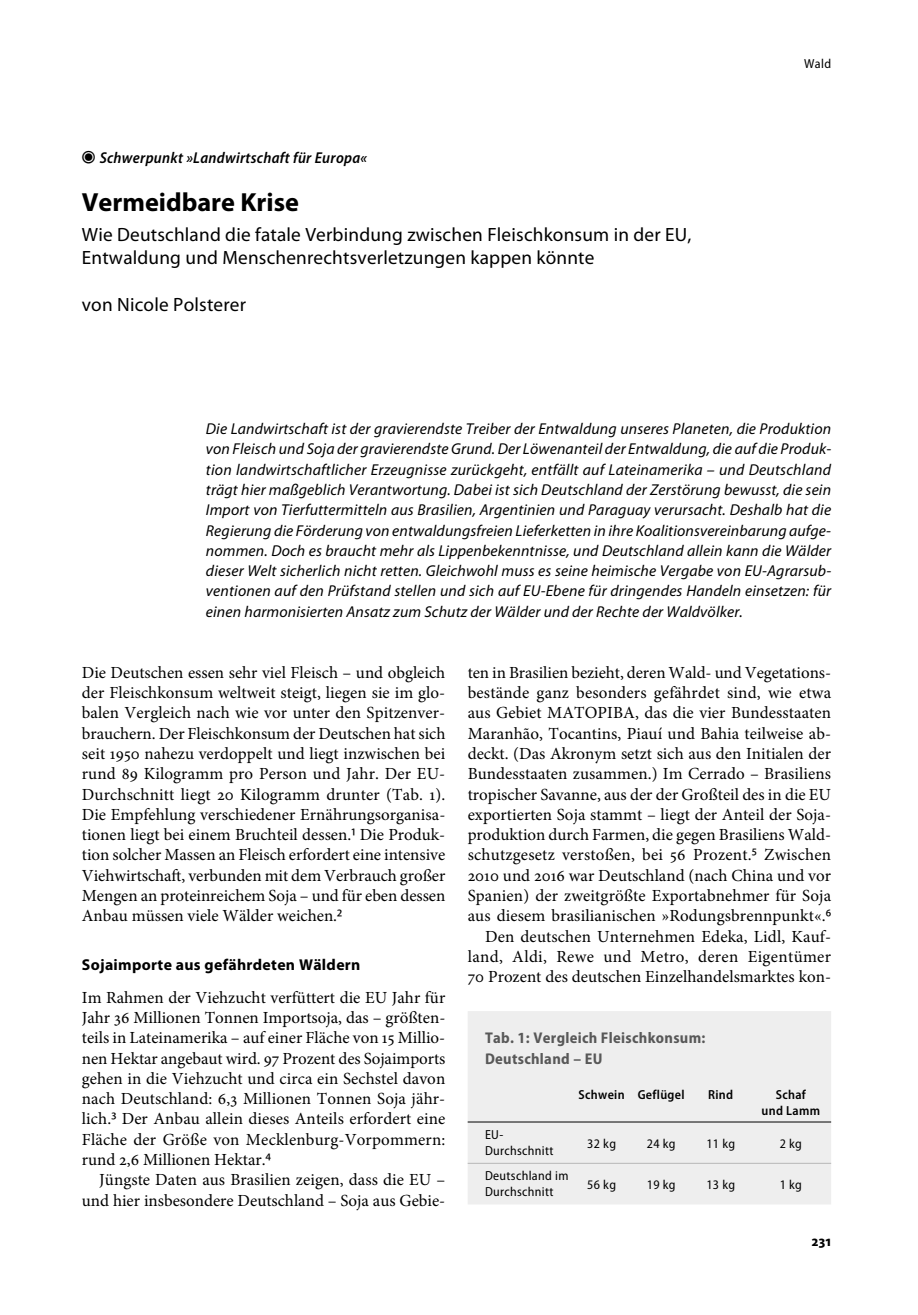
<style>
.page{position:relative;width:918px;height:1315px;background:#fff}
.page>*{position:absolute;margin:0;border:0;box-sizing:border-box;transform-origin:0 0}
.t1{font:700 26.25px "Myriad Pro";color:#000}
.t2{font:19.25px/23.1px "Myriad Pro";letter-spacing:.01em;color:#000}
.t3{font:16.97px/20.3px "Minion Pro";letter-spacing:.005em;color:#000;text-align:justify}
.t4{font:italic 15.75px/20.3px "Myriad Pro";letter-spacing:.01em;color:#000;text-align:justify}
.t5{font:italic 600 semi-condensed 15.75px "Myriad Pro";letter-spacing:.02em;color:#000}
.t6{font:700 15.75px "Myriad Pro";letter-spacing:.02em;color:#000}
.t7{font:700 semi-condensed 15.58px/20.3px "Myriad Pro";letter-spacing:.02em;color:#585858}
.t8{font:700 semi-condensed 14.88px "Myriad Pro";color:#000}
.t9{font:semi-condensed 13.12px/15.8px "Myriad Pro";letter-spacing:.025em;color:#000}
.t10{font:600 semi-condensed 13.12px/15.8px "Myriad Pro";letter-spacing:.025em;color:#000;text-align:center}
.s1{font-family:"Dialtone";font-weight:400;font-style:normal;font-stretch:normal;font-size:17.5px}
.s2{font-family:"Myriad Pro";font-stretch:semi-condensed;font-size:17.5px}
</style>
<div class="page">
<div style="left:468px;top:1011px;width:363px;height:193px;background:#eee"></div>
<hr style="left:468px;top:1121px;width:363px;height:1px;background:#000">
<hr style="left:468px;top:1163px;width:363px;height:1px;background:#b7b7b7">
<p class="t5" style="left:82px;top:152px;width:287px"><span class="s1">(</span> Schwerpunkt »Landwirtschaft für Europa«</p>
<h1 class="t1" style="left:82px;top:192px;width:219px">Vermeidbare Krise</h1>
<p class="t2" style="left:82px;top:225px;width:611px">Wie Deutschland die fatale Verbindung zwischen Fleischkonsum in der EU,<br>Entwaldung und Menschenrechtsverletzungen kappen könnte</p>
<p class="t2" style="left:82px;top:295px;width:166px">von Nicole Polsterer</p>
<p class="t9" style="left:804px;top:58px;width:29px">Wald</p>
<p class="t4" style="left:206px;top:420px;width:627px">Die Landwirtschaft ist der gravierendste Treiber der Entwaldung unseres Planeten, die Produktion von Fleisch und Soja der gravierendste Grund. Der Löwenanteil der Entwaldung, die auf die Produk&shy;tion landwirtschaftlicher Erzeugnisse zurückgeht, entfällt auf Lateinamerika – und Deutschland trägt hier maßgeblich Verantwortung. Dabei ist sich Deutschland der Zerstörung bewusst, die sein Import von Tierfuttermitteln aus Brasilien, Argentinien und Paraguay verursacht. Deshalb hat die Regierung die Förderung von entwaldungsfreien Lieferketten in ihre Koalitionsvereinbarung aufge&shy;nommen. Doch es braucht mehr als Lippenbekenntnisse, und Deutschland allein kann die Wälder dieser Welt sicherlich nicht retten. Gleichwohl muss es seine heimische Vergabe von EU-Agrarsub&shy;ventionen auf den Prüfstand stellen und sich auf EU-Ebene für dringendes Handeln einsetzen: für einen harmonisierten Ansatz zum Schutz der Wälder und der Rechte der Waldvölker.</p>
<p class="t3" style="left:82px;top:663px;width:365px">Die Deutschen essen sehr viel Fleisch – und obgleich der Fleischkonsum weltweit steigt, liegen sie im glo&shy;balen Vergleich nach wie vor unter den Spitzenver&shy;brauchern. Der Fleischkonsum der Deutschen hat sich seit 1950 nahezu verdoppelt und liegt inzwischen bei rund 89 Kilogramm pro Person und Jahr. Der EU-Durchschnitt liegt 20 Kilogramm drunter (Tab. 1).<br>Die Empfehlung verschiedener Ernährungsorganisa&shy;tionen liegt bei einem Bruchteil dessen.<span class="s2">¹</span> Die Produk&shy;tion solcher Massen an Fleisch erfordert eine intensive Viehwirtschaft, verbunden mit dem Verbrauch großer Mengen an proteinreichem Soja – und für eben dessen Anbau müssen viele Wälder weichen.<span class="s2">²</span></p>
<p class="t6" style="left:82px;top:958px;width:280px">Sojaimporte aus gefährdeten Wäldern</p>
<p class="t3" style="left:82px;top:988px;width:365px">Im Rahmen der Viehzucht verfüttert die EU Jahr für Jahr 36 Millionen Tonnen Importsoja, das – größten&shy;teils in Lateinamerika – auf einer Fläche von 15 Millio&shy;nen Hektar angebaut wird. 97 Prozent des Sojaimports gehen in die Viehzucht und circa ein Sechstel davon nach Deutschland: 6,3 Millionen Tonnen Soja jähr&shy;lich.<span class="s2">³</span> Der Anbau allein dieses Anteils erfordert eine Fläche der Größe von Mecklenburg-Vorpommern: rund 2,6 Millionen Hektar.<span class="s2">⁴</span></p>
<p class="t3" style="left:82px;top:1171px;width:365px;text-align:right">Jüngste Daten aus Brasilien zeigen, dass die EU – und hier insbesondere Deutschland – Soja aus Gebie-</p>
<p class="t3" style="left:468px;top:663px;width:365px;text-align:right">ten in Brasilien bezieht, deren Wald- und Vegetations&shy;bestände ganz besonders gefährdet sind, wie etwa aus Gebiet MATOPIBA, das die vier Bundesstaaten Maranhão, Tocantins, Piauí und Bahia teilweise ab&shy;deckt. (Das Akronym setzt sich aus den Initialen der Bundesstaaten zusammen.) Im Cerrado – Brasiliens tropischer Savanne, aus der der Großteil des in die EU exportierten Soja stammt – liegt der Anteil der Soja&shy;produktion durch Farmen, die gegen Brasiliens Wald&shy;schutzgesetz verstoßen, bei 56 Prozent.<span class="s2">⁵</span> Zwischen 2010 und 2016 war Deutschland (nach China und vor Spanien) der zweitgrößte Exportabnehmer für Soja aus diesem brasilianischen »Rodungsbrennpunkt«.<span class="s2">⁶<br></span>Den deutschen Unternehmen Edeka, Lidl, Kauf&shy;land, Aldi, Rewe und Metro, deren Eigentümer 70 Prozent des deutschen Einzelhandelsmarktes kon-</p>
<p class="t7" style="left:485px;top:1029px;width:222px">Tab. 1: Vergleich Fleischkonsum:<br>Deutschland – EU</p>
<p class="t10" style="left:578px;top:1088px;width:108px">Schwein Geflügel</p>
<p class="t10" style="left:708px;top:1088px;width:27px">Rind</p>
<p class="t10" style="left:761px;top:1088px;width:60px">Schaf<br>und Lamm</p>
<p class="t9" style="left:485px;top:1128px;width:70px">EU-<br>Durchschnitt</p>
<p class="t9" style="left:587px;top:1136px;width:30px">32 kg</p>
<p class="t9" style="left:647px;top:1136px;width:30px">24 kg</p>
<p class="t9" style="left:706px;top:1136px;width:30px">11 kg</p>
<p class="t9" style="left:780px;top:1136px;width:24px">2 kg</p>
<p class="t9" style="left:485px;top:1169px;width:85px">Deutschland im<br>Durchschnitt</p>
<p class="t9" style="left:587px;top:1178px;width:30px">56 kg</p>
<p class="t9" style="left:647px;top:1178px;width:30px">19 kg</p>
<p class="t9" style="left:706px;top:1178px;width:30px">13 kg</p>
<p class="t9" style="left:780px;top:1178px;width:24px">1 kg</p>
<p class="t8" style="left:812px;top:1235px;width:21px">231</p>
</div>
